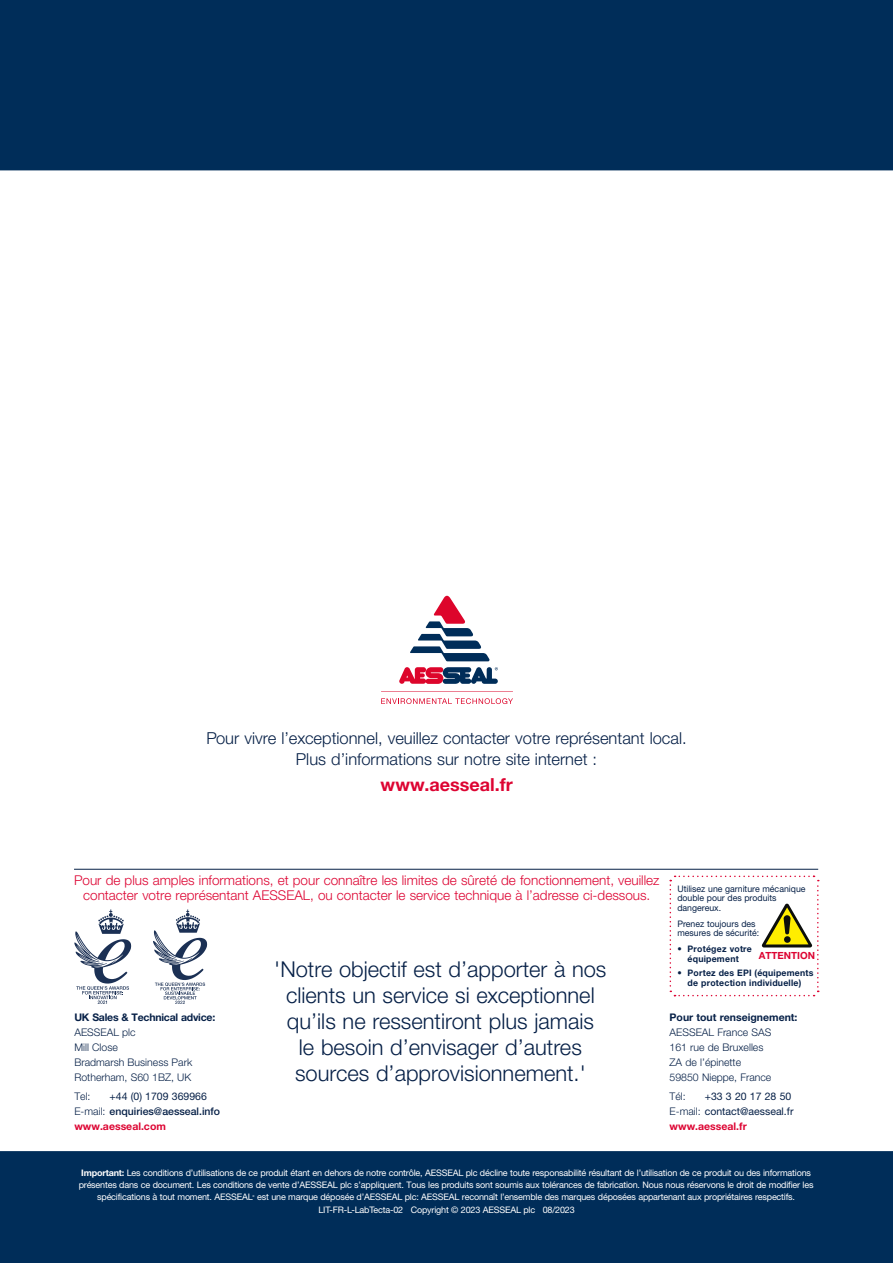
<style>
.page{position:relative;width:893px;height:1263px;background:#fff}
.page>*{position:absolute;margin:0;border:0;box-sizing:border-box;transform-origin:0 0}
.t1{font:300 21.9px/26.1px "Helvetica Neue LTW1 G";color:#062047;text-align:center}
.t2{font:700 18px "Helvetica Neue LTW1 G";color:#dd0432}
.t3{font:300 16.5px/21px "Helvetica Neue LTW1 G";color:#062047;text-align:center}
.t4{font:300 13.5px/15px "Helvetica Neue LTW1 G";color:#dd0432;text-align:center}
.t5{font:300 10.5px/15px "Helvetica Neue LTW1 G";color:#062047}
.t6{font:500 10.5px/15px "Helvetica Neue LTW1 G";color:#062047}
.t7{font:10.5px/15px "Helvetica Neue LTW1 G";color:#062047}
.t8{font:700 9.9px "Helvetica Neue LTW1 G";color:#dd0432}
.Stockcode_footer{font:9px "Helvetica Neue LTW1 G";letter-spacing:-.02em;color:#fff}
.t9{font:9px/9.6px "Helvetica Neue LTW1 G";color:#062047}
.t10{font:700 9px/9.6px "Helvetica Neue LTW1 G";letter-spacing:.025em;color:#062047;text-align:center}
.t11{font:2.55px "Helvetica Neue LTW1 G";color:#fff}
.s1{font-weight:700}
.s2{font-weight:400}
.s3{font-weight:300}
.s4{font-weight:700;color:#dd0432}
</style>
<div class="page">
<div style="left:0;top:1151px;width:893px;height:112px;background:#002d59"></div>
<hr style="left:74px;top:869px;width:744px;height:1px;background:#062047">
<svg style="left:669px;top:875px;width:150px;height:122px"></svg>
<div style="left:0;top:0;width:893px;height:170px;background:#002d59"></div>
<svg style="left:381px;top:691px;width:132px;height:1px"></svg>
<svg style="left:399px;top:667px;width:99px;height:17px;background:#8b5574"></svg>
<svg style="left:410px;top:596px;width:80px;height:65px"></svg>
<svg style="left:381px;top:698px;width:132px;height:6px"></svg>
<svg style="left:74px;top:909px;width:57px;height:95px"></svg>
<svg style="left:153px;top:909px;width:54px;height:95px"></svg>
<p class="t3" style="left:206px;top:727px;width:482px">Pour vivre l’exceptionnel, veuillez contacter votre représentant local.<br>Plus d’informations sur notre site internet :</p>
<p class="t2" style="left:380px;top:774px;width:134px">www.aesseal.fr</p>
<p class="t4" style="left:74px;top:873px;width:587px">Pour de plus amples informations, et pour connaître les limites de sûreté de fonctionnement, veuillez contacter votre représentant AESSEAL, ou contacter le service technique à l’adresse ci-dessous.</p>
<p class="t5" style="left:74px;top:1010px;width:142px"><span class="s1">UK Sales &amp; Technical advice:<br></span>AESSEAL plc<br>Mill Close<br>Bradmarsh Business Park<br>Rotherham, S60 1BZ, UK</p>
<p class="t5" style="left:74px;top:1089px;width:18px">Tel:</p>
<p class="t6" style="left:74px;top:1089px;width:147px;text-indent:35px"><span class="s2">+44 (0) 1709 369966<br></span><span class="s3">E-mail:</span> enquiries@aesseal.info <span class="s4">www.aesseal.com</span></p>
<p class="t1" style="left:274px;top:955px;width:334px">'Notre objectif est d’apporter à nos clients un service si exceptionnel qu’ils ne ressentiront plus jamais<br>le besoin d’envisager d’autres sources d’approvisionnement.'</p>
<p class="t9" style="left:677px;top:884px;width:130px">Utilisez une garniture mécanique double pour des produits dangereux.</p>
<p class="t9" style="left:677px;top:919px;width:83px">Prenez toujours des mesures de sécurité:</p>
<p class="t10" style="left:677px;top:944px;width:76px">• Protégez votre équipement</p>
<p class="t10" style="left:677px;top:968px;width:138px">• Portez des EPI (équipements de protection individuelle)</p>
<p class="t8" style="left:759px;top:949px;width:58px">ATTENTION</p>
<p class="t5" style="left:670px;top:1010px;width:129px"><span class="s1">Pour tout renseignement:<br></span>AESSEAL France SAS<br>161 rue de Bruxelles<br>ZA de l’épinette<br>59850 Nieppe, France</p>
<p class="t5" style="left:670px;top:1089px;width:18px">Tél:</p>
<p class="t7" style="left:670px;top:1089px;width:125px;text-indent:35px">+33 3 20 17 28 50<br><span class="s3">E-mail:</span> contact@aesseal.fr <span class="s4">www.aesseal.fr</span></p>
<p class="Stockcode_footer" style="left:81px;top:1167px;width:731px"><span class="s1">Important:</span> Les conditions d’utilisations de ce produit étant en dehors de notre contrôle, AESSEAL plc décline toute responsabilité résultant de l’utilisation de ce produit ou des informations</p>
<p class="Stockcode_footer" style="left:79px;top:1179px;width:736px">présentes dans ce document. Les conditions de vente d’AESSEAL plc s’appliquent. Tous les produits sont soumis aux tolérances de fabrication. Nous nous réservons le droit de modifier les</p>
<p class="Stockcode_footer" style="left:97px;top:1191px;width:157px">spécifications à tout moment. AESSEAL</p>
<p class="t11" style="left:253px;top:1194px;width:4px">®</p>
<p class="Stockcode_footer" style="left:257px;top:1191px;width:539px">est une marque déposée d’AESSEAL plc: AESSEAL reconnaît l’ensemble des marques déposées appartenant aux propriétaires respectifs.</p>
<p class="Stockcode_footer" style="left:318px;top:1204px;width:258px">LIT-FR-L-LabTecta-02 Copyright © 2023 AESSEAL plc 08/2023</p>
</div>
